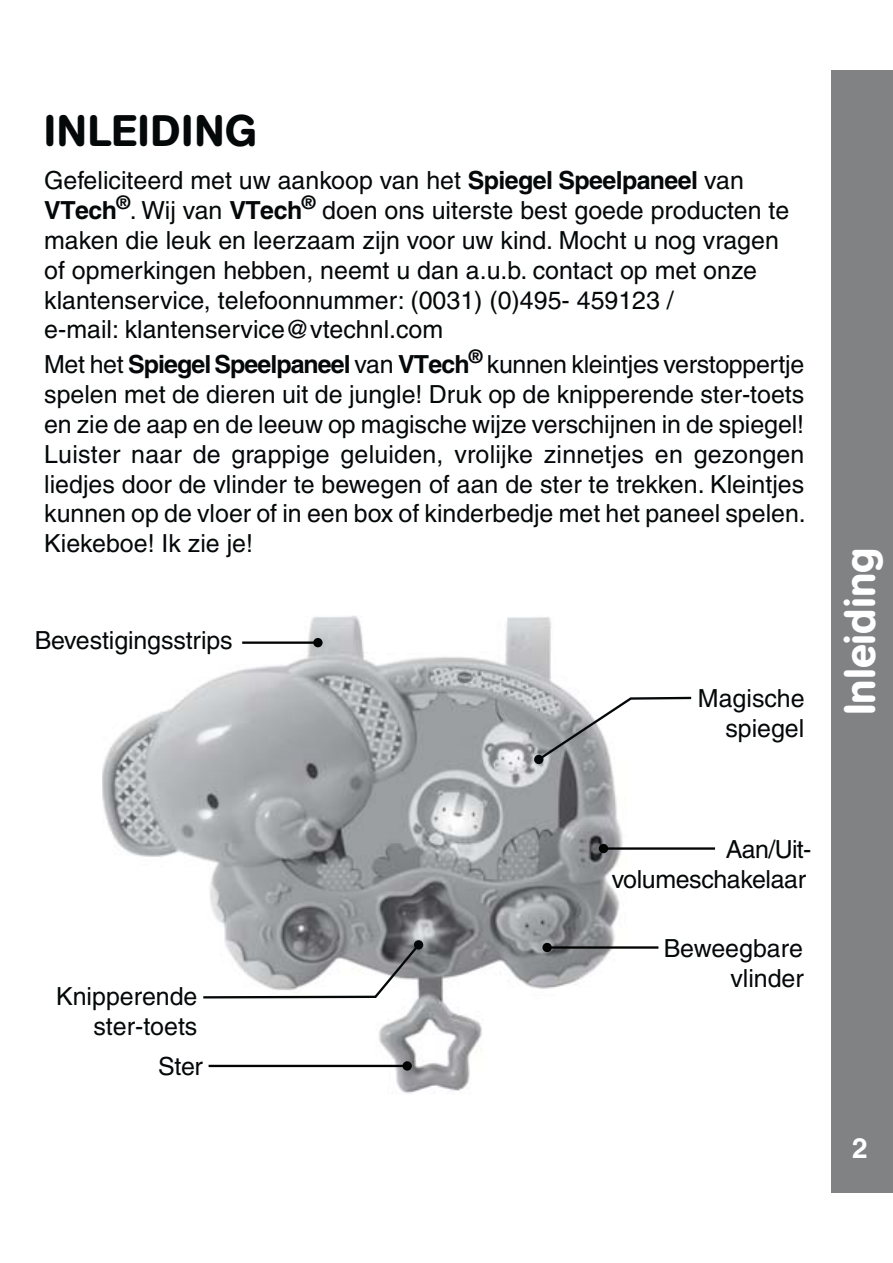
<style>
.page{position:relative;width:893px;height:1263px;background:#fff}
.page>*{position:absolute;margin:0;border:0;box-sizing:border-box;transform-origin:0 0}
.t1{font:500 43.65px "AG Book Rounded";letter-spacing:.02em;color:#040809}
.t2{font:500 43.65px "AG Book Rounded";color:#fff}
.t3{font:700 28.05px "Helvetica";color:#fff}
.t4{font:500 24.9px/30px "Helvetica";color:#040809;text-align:right}
.s1{font-weight:700}
</style>
<div class="page">
<img style="left:102px;top:616px;width:521px;height:478px">
<div style="left:831px;top:70px;width:62px;height:1123px;background:#808284"></div>
<svg style="left:201px;top:942px;width:221px;height:58px"></svg>
<div style="left:414px;top:940px;width:9px;height:10px;background:#040809;border-radius:50%"></div>
<svg style="left:535px;top:696px;width:157px;height:67px"></svg>
<div style="left:534px;top:755px;width:9px;height:9px;background:#040809;border-radius:50%"></div>
<hr style="left:209px;top:1065px;width:198px;height:2px;background:#020303">
<div style="left:402px;top:1061px;width:10px;height:10px;background:#020303;border-radius:50%"></div>
<hr style="left:547px;top:946px;width:111px;height:3px;background:#020303">
<div style="left:542px;top:943px;width:10px;height:9px;background:#020303;border-radius:50%"></div>
<hr style="left:603px;top:847px;width:112px;height:3px;background:#020303">
<div style="left:599px;top:844px;width:9px;height:9px;background:#020303;border-radius:50%"></div>
<hr style="left:242px;top:641px;width:76px;height:3px;background:#020303">
<div style="left:313px;top:638px;width:10px;height:9px;background:#020303;border-radius:50%"></div>
<h1 class="t1" style="left:44px;top:114px;width:214px">INLEIDING</h1>
<p class="t4" style="left:44px;top:167px;width:747px;text-align:left">Gefeliciteerd met uw aankoop van het <span class="s1">Spiegel Speelpaneel</span> van <span class="s1">VTech</span><sup>®</sup>. Wij van <span class="s1">VTech</span><sup>®</sup> doen ons uiterste best goede producten te maken die leuk en leerzaam zijn voor uw kind. Mocht u nog vragen of opmerkingen hebben, neemt u dan a.u.b. contact op met onze klantenservice, telefoonnummer: (0031) (0)495- 459123 /<br>e-mail: klantenservice@vtechnl.com</p>
<p class="t4" style="left:44px;top:351px;width:763px;text-align:justify">Met het <span class="s1">Spiegel Speelpaneel</span> van <span class="s1">VTech</span><sup>®</sup> kunnen kleintjes verstoppertje spelen met de dieren uit de jungle! Druk op de knipperende ster-toets en zie de aap en de leeuw op magische wijze verschijnen in de spiegel!<br>Luister naar de grappige geluiden, vrolijke zinnetjes en gezongen liedjes door de vlinder te bewegen of aan de ster te trekken. Kleintjes kunnen op de vloer of in een box of kinderbedje met het paneel spelen.<br>Kiekeboe! Ik zie je!</p>
<p class="t4" style="left:35px;top:628px;width:200px">Bevestigingsstrips</p>
<p class="t4" style="left:698px;top:685px;width:108px">Magische spiegel</p>
<h1 class="t2" style="left:844px;top:715px;width:170px;rotate:-90deg">Inleiding</h1>
<p class="t4" style="left:56px;top:984px;width:143px">Knipperende ster-toets</p>
<p class="t4" style="left:158px;top:1053px;width:46px">Ster</p>
<p class="t4" style="left:612px;top:836px;width:201px">Aan/Uit&shy;volumeschakelaar</p>
<p class="t4" style="left:664px;top:935px;width:142px">Beweegbare vlinder</p>
<p class="t3" style="left:852px;top:1137px;width:17px">2</p>
</div>
